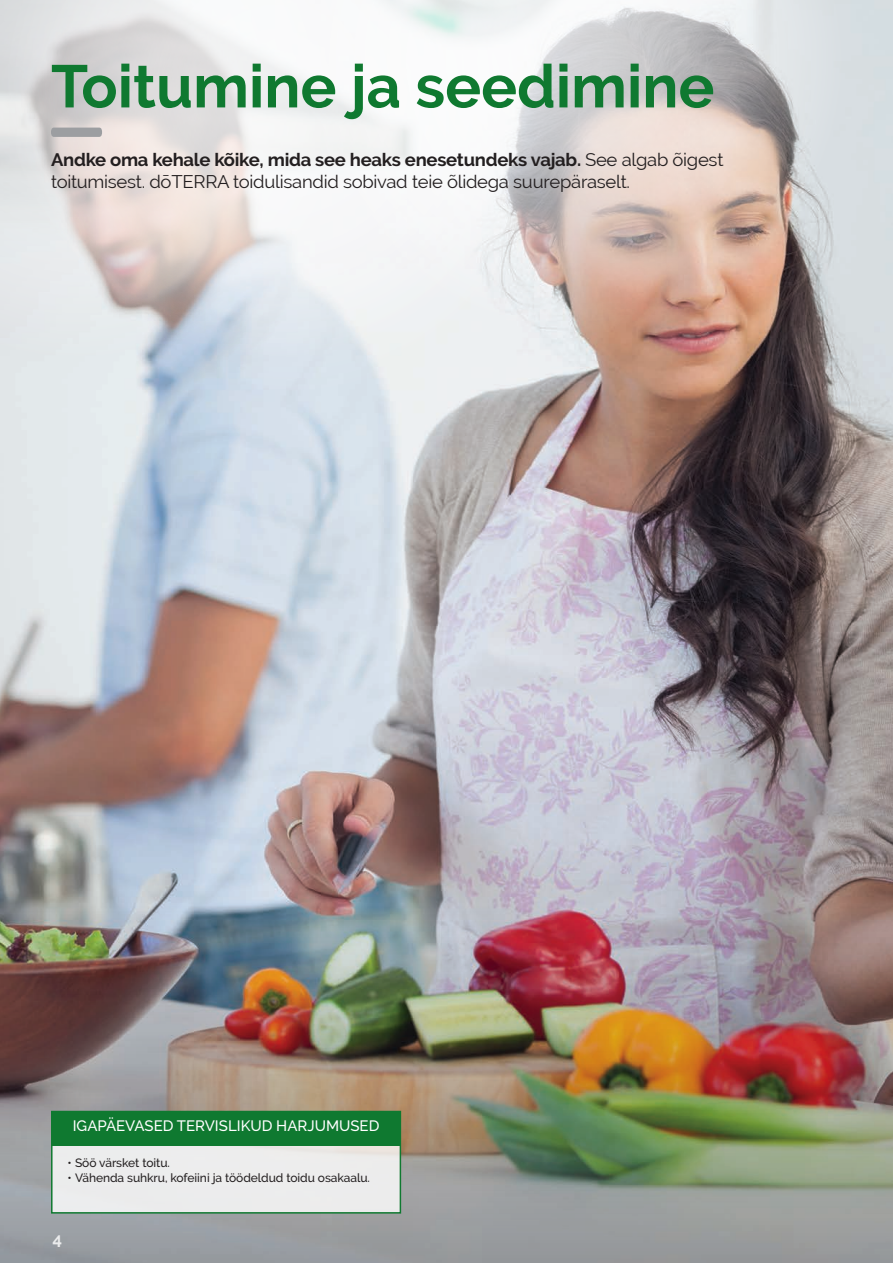
<style>
.page{position:relative;width:893px;height:1263px;background:#fff}
.page>*{position:absolute;margin:0;border:0;box-sizing:border-box;transform-origin:0 0}
.t1{font:700 60px "Raleway";color:#0f7930}
.Body_Copy__10pt___14pt{font:18px/22.5px "Raleway";letter-spacing:-.015em;color:#231f20}
.t2{font:700 16.5px "Raleway";color:#fff}
.Subheads_Daily_Wellness{font:500 15px "Raleway";color:#fff}
.t3{font:500 12px "Raleway";letter-spacing:-.005em;color:#231f20}
.s1{font-weight:700}
</style>
<div class="page">
<img style="left:0;top:0;width:893px;height:904px">
<img style="left:0;top:904px;width:893px;height:359px">
<svg style="left:19px;top:334px;width:549px;height:66px;background:#d8e0e6"></svg>
<svg style="left:1px;top:0;width:549px;height:361px;background:#e2e0e1"></svg>
<svg style="left:297px;top:0;width:549px;height:334px"></svg>
<div style="left:52px;top:1126px;width:348px;height:87px;background:#ececed"></div>
<div style="left:51px;top:1111px;width:349px;height:34px;background:#0f7930"></div>
<div style="left:51px;top:1111px;width:350px;height:102px;border:2px solid #0f7930"></div>
<svg style="left:51px;top:128px;width:51px;height:9px"></svg>
<p class="t1" style="left:51px;top:52px;width:665px">Toitumine ja seedimine</p>
<p class="Body_Copy__10pt___14pt" style="left:51px;top:148px;width:674px"><span class="s1">Andke oma kehale kõike, mida see heaks enesetundeks vajab.</span> See algab õigest toitumisest. dōTERRA toidulisandid sobivad teie õlidega suurepäraselt.</p>
<p class="Subheads_Daily_Wellness" style="left:73px;top:1117px;width:308px">IGAPÄEVASED TERVISLIKUD HARJUMUSED</p>
<p class="t3" style="left:67px;top:1156px;width:104px">• Söö värsket toitu.</p>
<p class="t3" style="left:67px;top:1171px;width:304px">• Vähenda suhkru, kofeiini ja töödeldud toidu osakaalu.</p>
<p class="t2" style="left:53px;top:1231px;width:11px">4</p>
</div>
